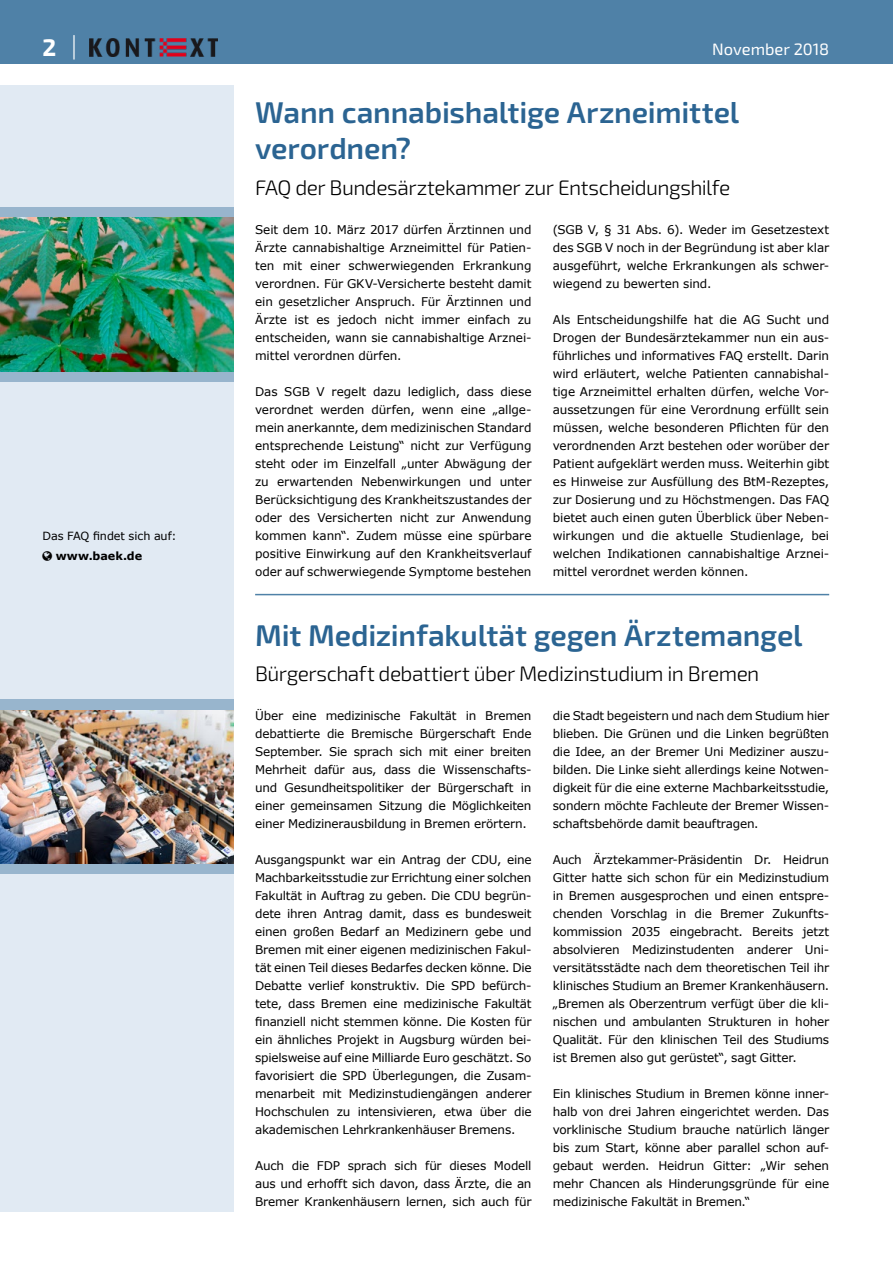
<style>
.page{position:relative;width:893px;height:1263px;background:#fff}
.page>*{position:absolute;margin:0;border:0;box-sizing:border-box;transform-origin:0 0}
.t1{font:600 30px/36px "Exo 2";letter-spacing:-.005em;color:#2b6492}
.t2{font:700 24px "Exo 2";color:#fff}
.t3{font:300 21px "Exo 2";letter-spacing:-.025em;color:#000}
.t4{font:16.5px "Exo 2";color:#fff}
.t5{font:12px/18px "Verdana";letter-spacing:-.015em;color:#000;text-align:justify}
.t6{font:11.25px "Verdana";letter-spacing:-.005em;color:#000}
.t7{font:700 11.25px "Verdana";color:#000}
.s1{font-family:"Agfa Rotis Semisans"}
</style>
<div class="page">
<div style="left:0;top:85px;width:234px;height:1127px;background:#e1eaf3"></div>
<div style="left:0;top:0;width:893px;height:64px;background:#4f81a7"></div>
<img style="left:89px;top:38px;width:128px;height:18px">
<svg style="left:0;top:207px;width:234px;height:175px;background:#8eb1c3"></svg>
<img style="left:0;top:218px;width:234px;height:153px">
<hr style="left:255px;top:594px;width:574px;height:1px;background:#4f81a7">
<div style="left:0;top:699px;width:234px;height:175px;background:#98b5cd"></div>
<img style="left:0;top:710px;width:234px;height:153px">
<h2 class="t2" style="left:43px;top:34px;width:37px">2 <span class="s1">|</span></h2>
<h3 class="t4" style="left:712px;top:40px;width:119px">November 2018</h3>
<p class="t6" style="left:43px;top:528px;width:135px">Das FAQ findet sich auf:</p>
<p class="t7" style="left:56px;top:548px;width:88px">www.baek.de</p>
<h1 class="t1" style="left:255px;top:95px;width:486px">Wann cannabishaltige Arzneimittel verordnen?</h1>
<h3 class="t3" style="left:255px;top:175px;width:477px">FAQ der Bundesärztekammer zur Entscheidungshilfe</h3>
<p class="t5" style="left:255px;top:221px;width:278px">Seit dem 10. März 2017 dürfen Ärztinnen und Ärzte cannabishaltige Arzneimittel für Patien&shy;ten mit einer schwerwiegenden Erkrankung verordnen. Für GKV-Versicherte besteht damit ein gesetzlicher Anspruch. Für Ärztinnen und Ärzte ist es jedoch nicht immer einfach zu entscheiden, wann sie cannabishaltige Arznei&shy;mittel verordnen dürfen.</p>
<p class="t5" style="left:255px;top:383px;width:278px">Das SGB V regelt dazu lediglich, dass diese verordnet werden dürfen, wenn eine „allge&shy;mein anerkannte, dem medizinischen Standard entsprechende Leistung“ nicht zur Verfügung steht oder im Einzelfall „unter Abwägung der zu erwartenden Nebenwirkungen und unter Berücksichtigung des Krankheitszustandes der oder des Versicherten nicht zur Anwendung kommen kann“. Zudem müsse eine spürbare positive Einwirkung auf den Krankheitsverlauf oder auf schwerwiegende Symptome bestehen</p>
<p class="t5" style="left:553px;top:221px;width:278px">(SGB V, § 31 Abs. 6). Weder im Gesetzestext des SGB V noch in der Begründung ist aber klar ausgeführt, welche Erkrankungen als schwer&shy;wiegend zu bewerten sind.</p>
<p class="t5" style="left:553px;top:311px;width:278px">Als Entscheidungshilfe hat die AG Sucht und Drogen der Bundesärztekammer nun ein aus&shy;führliches und informatives FAQ erstellt. Darin wird erläutert, welche Patienten cannabishal&shy;tige Arzneimittel erhalten dürfen, welche Vor&shy;aussetzungen für eine Verordnung erfüllt sein müssen, welche besonderen Pflichten für den verordnenden Arzt bestehen oder worüber der Patient aufgeklärt werden muss. Weiterhin gibt es Hinweise zur Ausfüllung des BtM-Rezeptes, zur Dosierung und zu Höchstmengen. Das FAQ bietet auch einen guten Überblick über Neben&shy;wirkungen und die aktuelle Studienlage, bei welchen Indikationen cannabishaltige Arznei&shy;mittel verordnet werden können.</p>
<h1 class="t1" style="left:255px;top:618px;width:549px">Mit Medizinfakultät gegen Ärztemangel</h1>
<h3 class="t3" style="left:255px;top:662px;width:506px">Bürgerschaft debattiert über Medizinstudium in Bremen</h3>
<p class="t5" style="left:255px;top:707px;width:278px">Über eine medizinische Fakultät in Bremen debattierte die Bremische Bürgerschaft Ende September. Sie sprach sich mit einer breiten Mehrheit dafür aus, dass die Wissenschafts&shy;und Gesundheitspolitiker der Bürgerschaft in einer gemeinsamen Sitzung die Möglichkeiten einer Medizinerausbildung in Bremen erörtern.</p>
<p class="t5" style="left:255px;top:851px;width:278px">Ausgangspunkt war ein Antrag der CDU, eine Machbarkeitsstudie zur Errichtung einer solchen Fakultät in Auftrag zu geben. Die CDU begrün&shy;dete ihren Antrag damit, dass es bundesweit einen großen Bedarf an Medizinern gebe und Bremen mit einer eigenen medizinischen Fakul&shy;tät einen Teil dieses Bedarfes decken könne. Die Debatte verlief konstruktiv. Die SPD befürch&shy;tete, dass Bremen eine medizinische Fakultät finanziell nicht stemmen könne. Die Kosten für ein ähnliches Projekt in Augsburg würden bei&shy;spielsweise auf eine Milliarde Euro geschätzt. So favorisiert die SPD Überlegungen, die Zusam&shy;menarbeit mit Medizinstudiengängen anderer Hochschulen zu intensivieren, etwa über die akademischen Lehrkrankenhäuser Bremens.</p>
<p class="t5" style="left:255px;top:1157px;width:278px">Auch die FDP sprach sich für dieses Modell aus und erhofft sich davon, dass Ärzte, die an Bremer Krankenhäusern lernen, sich auch für</p>
<p class="t5" style="left:553px;top:707px;width:278px">die Stadt begeistern und nach dem Studium hier blieben. Die Grünen und die Linken begrüßten die Idee, an der Bremer Uni Mediziner auszu&shy;bilden. Die Linke sieht allerdings keine Notwen&shy;digkeit für die eine externe Machbarkeitsstudie, sondern möchte Fachleute der Bremer Wissen&shy;schaftsbehörde damit beauftragen.</p>
<p class="t5" style="left:553px;top:851px;width:278px">Auch Ärztekammer-Präsidentin Dr. Heidrun Gitter hatte sich schon für ein Medizinstudium in Bremen ausgesprochen und einen entspre&shy;chenden Vorschlag in die Bremer Zukunfts&shy;kommission 2035 eingebracht. Bereits jetzt absolvieren Medizinstudenten anderer Uni&shy;versitätsstädte nach dem theoretischen Teil ihr klinisches Studium an Bremer Krankenhäusern. „Bremen als Oberzentrum verfügt über die kli&shy;nischen und ambulanten Strukturen in hoher Qualität. Für den klinischen Teil des Studiums ist Bremen also gut gerüstet“, sagt Gitter.</p>
<p class="t5" style="left:553px;top:1085px;width:278px">Ein klinisches Studium in Bremen könne inner&shy;halb von drei Jahren eingerichtet werden. Das vorklinische Studium brauche natürlich länger bis zum Start, könne aber parallel schon auf&shy;gebaut werden. Heidrun Gitter: „Wir sehen mehr Chancen als Hinderungsgründe für eine medizinische Fakultät in Bremen.“</p>
</div>
